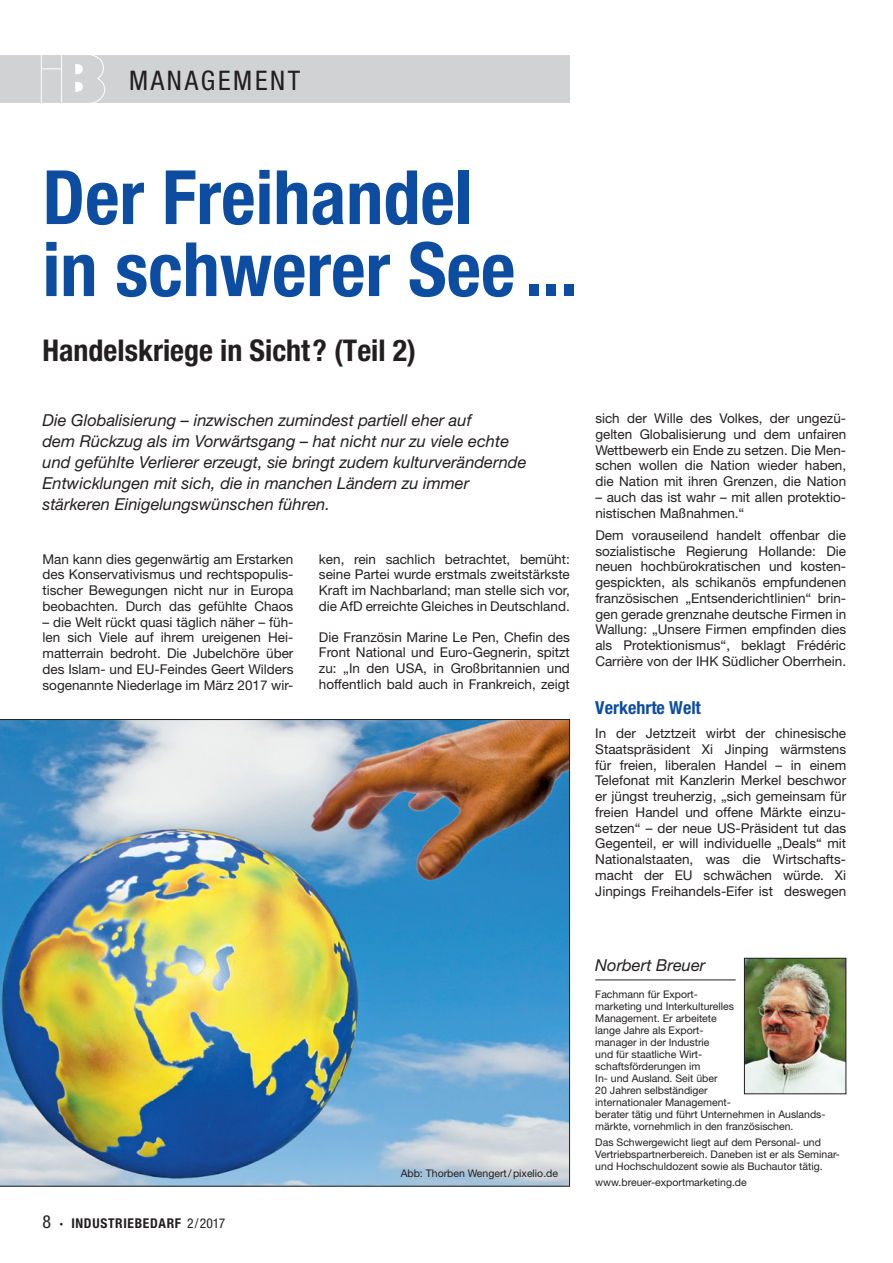
<style>
.page{position:relative;width:893px;height:1263px;background:#fff}
.page>*{position:absolute;margin:0;border:0;box-sizing:border-box;transform-origin:0 0}
.t1{font:700 condensed 75px/72px "Helvetica Neue";color:#0d4da1}
.t2{font:700 condensed 30px "Helvetica Neue";color:#231f20}
.t3{font:condensed 27px "Helvetica Neue";letter-spacing:.1em;color:#231f20}
.t4{font:700 condensed 18px "Helvetica Neue";color:#0d4da1}
.t5{font:italic 16.5px/21px "Helvetica Neue";color:#231f20}
.t6{font:13.5px/15.8px "Helvetica Neue";color:#231f20;text-align:justify}
.t7{font:700 condensed 13.5px "Helvetica Neue";letter-spacing:.05em;color:#231f20}
.t8{font:10.5px/12px "Helvetica Neue";color:#231f20}
.s1{font-weight:400;font-size:18px}
.s2{font-weight:400}
</style>
<div class="page">
<div style="left:0;top:56px;width:570px;height:47px;background:#d1d2d4"></div>
<svg style="left:40px;top:55px;width:68px;height:48px"></svg>
<hr style="left:595px;top:979px;width:141px;height:1px;background:#231f20">
<img style="left:746px;top:960px;width:98px;height:132px">
<div style="left:744px;top:958px;width:102px;height:136px;border:1px solid #231f20"></div>
<img style="left:0;top:719px;width:570px;height:467px">
<h3 class="t3" style="left:129px;top:65px;width:173px">MANAGEMENT</h3>
<h1 class="t1" style="left:43px;top:160px;width:537px">Der Freihandel<br>in schwerer See ...</h1>
<h2 class="t2" style="left:43px;top:332px;width:375px">Handelskriege in Sicht? (Teil 2)</h2>
<p class="t5" style="left:43px;top:409px;width:486px">Die Globalisierung – inzwischen zumindest partiell eher auf<br>dem Rückzug als im Vorwärtsgang – hat nicht nur zu viele echte und gefühlte Verlierer erzeugt, sie bringt zudem kulturverändernde Entwicklungen mit sich, die in manchen Ländern zu immer stärkeren Einigelungswünschen führen.</p>
<p class="t6" style="left:43px;top:551px;width:252px">Man kann dies gegenwärtig am Erstarken des Konservativismus und rechtspopulis&shy;tischer Bewegungen nicht nur in Europa beobachten. Durch das gefühlte Chaos</p>
<p class="t6" style="left:43px;top:614px;width:252px">– die Welt rückt quasi täglich näher – füh&shy;len sich Viele auf ihrem ureigenen Hei&shy;matterrain bedroht. Die Jubelchöre über des Islam- und EU-Feindes Geert Wilders sogenannte Niederlage im März 2017 wir-</p>
<p class="t6" style="left:319px;top:551px;width:252px">ken, rein sachlich betrachtet, bemüht: seine Partei wurde erstmals zweitstärkste Kraft im Nachbarland; man stelle sich vor, die AfD erreichte Gleiches in Deutschland.</p>
<p class="t6" style="left:319px;top:629px;width:252px">Die Französin Marine Le Pen, Chefin des Front National und Euro-Gegnerin, spitzt zu: „In den USA, in Großbritannien und hoffentlich bald auch in Frankreich, zeigt</p>
<p class="t6" style="left:595px;top:410px;width:252px">sich der Wille des Volkes, der ungezü&shy;gelten Globalisierung und dem unfairen Wettbewerb ein Ende zu setzen. Die Men&shy;schen wollen die Nation wieder haben, die Nation mit ihren Grenzen, die Nation</p>
<p class="t6" style="left:595px;top:489px;width:252px">– auch das ist wahr – mit allen protektio&shy;nistischen Maßnahmen.“</p>
<p class="t6" style="left:595px;top:527px;width:252px">Dem vorauseilend handelt offenbar die sozialistische Regierung Hollande: Die neuen hochbürokratischen und kosten&shy;gespickten, als schikanös empfundenen französischen „Entsenderichtlinien“ brin&shy;gen gerade grenznahe deutsche Firmen in Wallung: „Unsere Firmen empfinden dies als Protektionismus“, beklagt Frédéric Carrière von der IHK Südlicher Oberrhein.</p>
<h3 class="t4" style="left:595px;top:696px;width:107px">Verkehrte Welt</h3>
<p class="t6" style="left:595px;top:725px;width:252px">In der Jetztzeit wirbt der chinesische Staatspräsident Xi Jinping wärmstens für freien, liberalen Handel – in einem Telefonat mit Kanzlerin Merkel beschwor er jüngst treuherzig, „sich gemeinsam für freien Handel und offene Märkte einzu&shy;setzen“ – der neue US-Präsident tut das Gegenteil, er will individuelle „Deals“ mit Nationalstaaten, was die Wirtschafts&shy;macht der EU schwächen würde. Xi Jinpings Freihandels-Eifer ist deswegen</p>
<p class="t7" style="left:43px;top:1215px;width:184px"><span class="s1">8</span> · INDUSTRIEBEDARF <span class="s2">2/2017</span></p>
<p class="t8" style="left:401px;top:1167px;width:159px">Abb: Thorben Wengert/pixelio.de</p>
<p class="t5" style="left:595px;top:954px;width:112px">Norbert Breuer</p>
<p class="t8" style="left:595px;top:988px;width:232px">Fachmann für Export-<br>marketing und Interkulturelles<br>Management. Er arbeitete<br>lange Jahre als Export-<br>manager in der Industrie<br>und für staatliche Wirt-<br>schaftsförderungen im<br>In- und Ausland. Seit über<br>20 Jahren selbständiger<br>internationaler Management-<br>berater tätig und führt Unternehmen in Auslands&shy;märkte, vornehmlich in den französischen.</p>
<p class="t8" style="left:595px;top:1136px;width:246px">Das Schwergewicht liegt auf dem Personal- und<br>Vertriebspartnerbereich. Daneben ist er als Seminar&shy;und Hochschuldozent sowie als Buchautor tätig.</p>
<p class="t8" style="left:595px;top:1176px;width:153px">www.breuer-exportmarketing.de</p>
</div>
